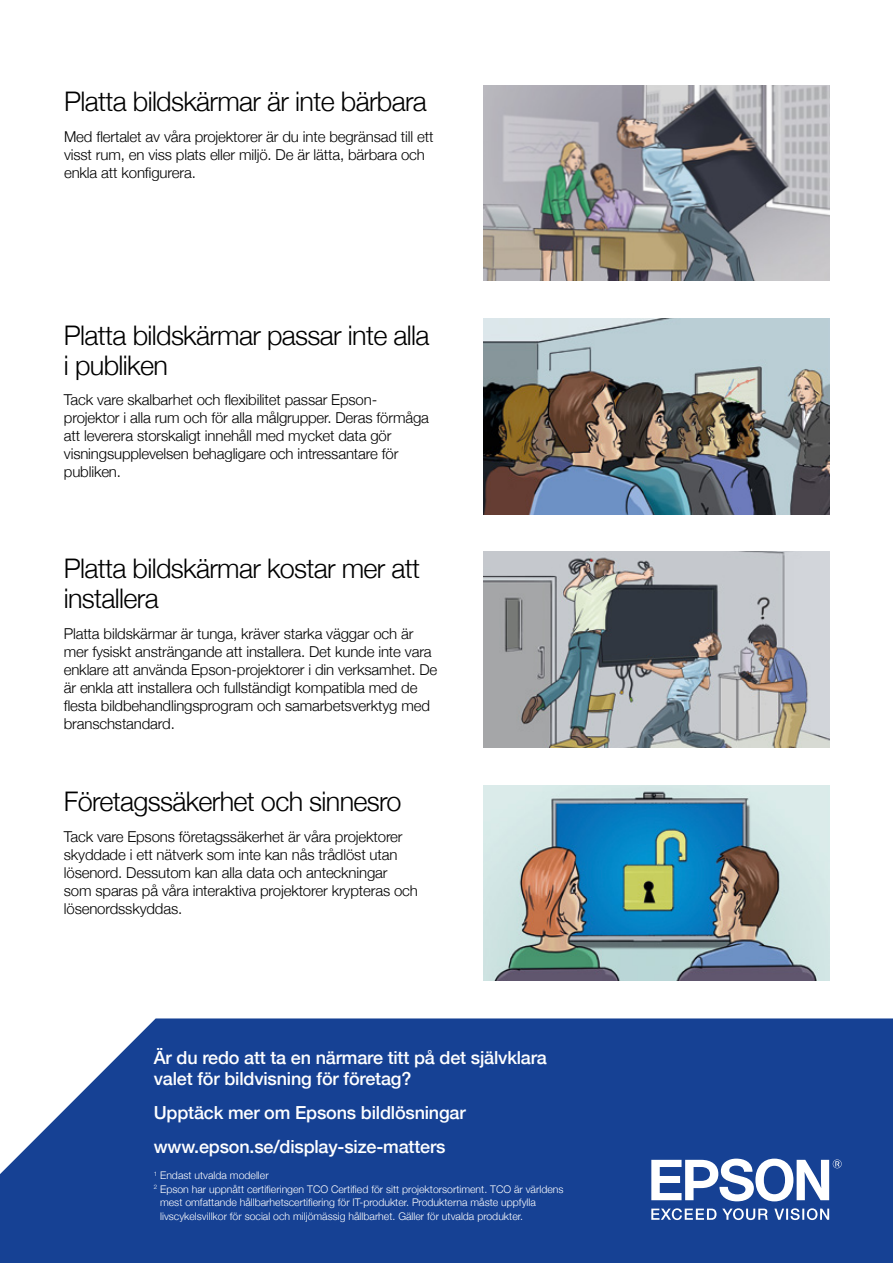
<style>
.page{position:relative;width:893px;height:1263px;background:#fff}
.page>*{position:absolute;margin:0;border:0;box-sizing:border-box;transform-origin:0 0}
.Body_copy_-_header{font:300 27px/30px "Helvetica Neue";letter-spacing:-.025em;color:#000}
.Backside_-_CTA{font:500 18px/21px "Helvetica Neue";letter-spacing:-.01em;color:#fff}
.Body_copy_-_text{font:300 15px/18px "Helvetica Neue";letter-spacing:-.01em;color:#000}
.Footnote{font:300 10.5px "Helvetica Neue";color:#fff}
</style>
<div class="page">
<div style="left:0;top:1018px;width:893px;height:245px;background:#164194"></div>
<img style="left:484px;top:785px;width:345px;height:196px">
<img style="left:484px;top:85px;width:345px;height:196px">
<img style="left:484px;top:552px;width:345px;height:195px">
<svg style="left:651px;top:1208px;width:65px;height:12px"></svg>
<svg style="left:722px;top:1208px;width:46px;height:12px"></svg>
<svg style="left:774px;top:1208px;width:55px;height:12px"></svg>
<svg style="left:651px;top:1158px;width:191px;height:43px"></svg>
<img style="left:484px;top:318px;width:345px;height:196px">
<p class="Body_copy_-_header" style="left:64px;top:85px;width:364px">Platta bildskärmar är inte bärbara</p>
<p class="Body_copy_-_text" style="left:64px;top:126px;width:371px">Med flertalet av våra projektorer är du inte begränsad till ett visst rum, en viss plats eller miljö. De är lätta, bärbara och enkla att konfigurera.</p>
<p class="Body_copy_-_header" style="left:64px;top:318px;width:367px">Platta bildskärmar passar inte alla i publiken</p>
<p class="Body_copy_-_text" style="left:64px;top:390px;width:367px">Tack vare skalbarhet och flexibilitet passar Epson&shy;projektor i alla rum och för alla målgrupper. Deras förmåga att leverera storskaligt innehåll med mycket data gör visningsupplevelsen behagligare och intressantare för publiken.</p>
<p class="Body_copy_-_header" style="left:64px;top:551px;width:358px">Platta bildskärmar kostar mer att installera</p>
<p class="Body_copy_-_text" style="left:64px;top:623px;width:375px">Platta bildskärmar är tunga, kräver starka väggar och är mer fysiskt ansträngande att installera. Det kunde inte vara enklare att använda Epson-projektorer i din verksamhet. De är enkla att installera och fullständigt kompatibla med de flesta bildbehandlingsprogram och samarbetsverktyg med branschstandard.</p>
<p class="Body_copy_-_header" style="left:64px;top:785px;width:339px">Företagssäkerhet och sinnesro</p>
<p class="Body_copy_-_text" style="left:64px;top:826px;width:356px">Tack vare Epsons företagssäkerhet är våra projektorer skyddade i ett nätverk som inte kan nås trådlöst utan lösenord. Dessutom kan alla data och anteckningar som sparas på våra interaktiva projektorer krypteras och lösenordsskyddas.</p>
<p class="Backside_-_CTA" style="left:154px;top:1046px;width:395px">Är du redo att ta en närmare titt på det självklara valet för bildvisning för företag?</p>
<p class="Backside_-_CTA" style="left:154px;top:1101px;width:313px">Upptäck mer om Epsons bildlösningar</p>
<p class="Backside_-_CTA" style="left:154px;top:1134px;width:293px">www.epson.se/display-size-matters</p>
<p class="Footnote" style="left:154px;top:1167px;width:116px"><sup>1</sup> Endast utvalda modeller</p>
<p class="Footnote" style="left:154px;top:1180px;width:411px"><sup>2</sup> Epson har uppnått certifieringen TCO Certified för sitt projektorsortiment. TCO är världens</p>
<p class="Footnote" style="left:160px;top:1194px;width:377px">mest omfattande hållbarhetscertifiering för IT-produkter. Produkterna måste uppfylla</p>
<p class="Footnote" style="left:160px;top:1207px;width:364px">livscykelsvillkor för social och miljömässig hållbarhet. Gäller för utvalda produkter.</p>
</div>
